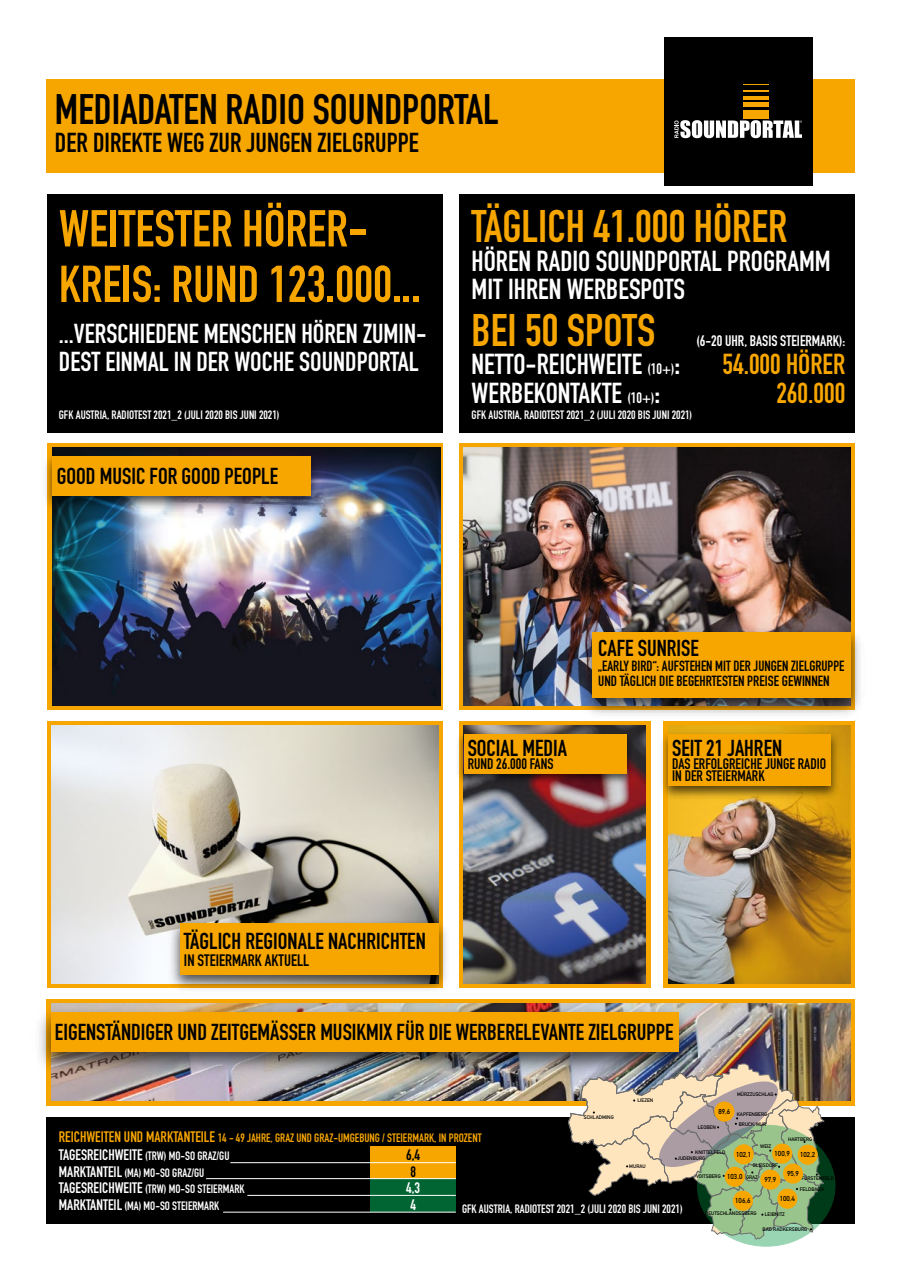
<style>
.page{position:relative;width:902px;height:1272px;background:#fff}
.page>*{position:absolute;margin:0;border:0;box-sizing:border-box;transform-origin:0 0}
.t1{font:51px/55.5px "DIN Engschrift Std";color:#f7a600}
.t2{font:45px "DIN Engschrift Std";color:#f7a600}
.t3{font:42px "DIN Engschrift Std";color:#000}
.t4{font:28.5px/28.5px "DIN Engschrift Std";color:#fff}
.t5{font:28.5px "DIN Engschrift Std";color:#f7a600}
.t6{font:27px/28.5px "DIN Engschrift Std";color:#fff}
.t7{font:27px "DIN Engschrift Std";color:#000}
.t8{font:22.8px "DIN Engschrift Std";color:#000}
.t9{font:16.35px "DIN Engschrift Std";color:#000}
.t10{font:15px/12px "DIN Engschrift Std";color:#000}
.t11{font:15px/16.5px "DIN Engschrift Std";color:#fff}
.t12{font:14.55px/15px "DIN Engschrift Std";color:#000}
.t13{font:12px/16.5px "DIN Engschrift Std";color:#fff}
.t14{font:12px/18px "DIN Engschrift Std";color:#f7a600}
.t15{font:7.05px "DIN Mittelschrift Std";color:#000}
.t16{font:5.1px "DIN Mittelschrift Std";color:#000}
.s1{font-size:15px}
.s2{font-size:31.5px}
.s3{font-size:15px;color:#fff}
.s4{color:#fff}
</style>
<div class="page">
<div style="left:47px;top:194px;width:395px;height:239px;background:#000"></div>
<div style="left:47px;top:79px;width:808px;height:94px;background:#f7a600"></div>
<div style="left:663px;top:37px;width:149px;height:149px;background:#000"></div>
<svg style="left:674px;top:120px;width:127px;height:18px;background:#acacac"></svg>
<div style="left:743px;top:110px;width:25px;height:8px;background:#f7a600"></div>
<div style="left:743px;top:102px;width:25px;height:5px;background:#f7a600"></div>
<hr style="left:743px;top:96px;width:25px;height:4px;background:#f7a600">
<hr style="left:743px;top:90px;width:25px;height:2px;background:#f7a600">
<svg style="left:743px;top:84px;width:25px;height:1px"></svg>
<svg style="left:47px;top:443px;width:395px;height:267px;background:#d28f07"></svg>
<img style="left:53px;top:448px;width:387px;height:258px">
<img style="left:45px;top:448px;width:280px;height:67px">
<div style="left:53px;top:456px;width:258px;height:40px;background:#f7a600"></div>
<svg style="left:459px;top:443px;width:396px;height:267px;background:#d8950c"></svg>
<img style="left:464px;top:448px;width:386px;height:258px">
<img style="left:575px;top:621px;width:285px;height:93px">
<div style="left:592px;top:631px;width:258px;height:66px;background:#f7a600"></div>
<div style="left:47px;top:721px;width:395px;height:266px;background:#f7a600"></div>
<img style="left:51px;top:725px;width:387px;height:258px">
<img style="left:165px;top:914px;width:281px;height:75px">
<div style="left:180px;top:923px;width:258px;height:51px;background:#f7a600"></div>
<svg style="left:663px;top:721px;width:192px;height:266px;background:#eea103"></svg>
<img style="left:668px;top:725px;width:182px;height:258px">
<img style="left:662px;top:726px;width:181px;height:77px">
<div style="left:668px;top:734px;width:162px;height:51px;background:#f7a600"></div>
<svg style="left:459px;top:721px;width:192px;height:266px;background:#de990e"></svg>
<img style="left:464px;top:725px;width:181px;height:258px">
<img style="left:458px;top:727px;width:179px;height:61px">
<div style="left:464px;top:734px;width:162px;height:39px;background:#f7a600"></div>
<div style="left:47px;top:999px;width:808px;height:106px;background:linear-gradient(to bottom,#f7a600,#f7a600)"></div>
<img style="left:51px;top:1003px;width:799px;height:97px">
<img style="left:39px;top:999px;width:661px;height:82px">
<div style="left:51px;top:1011px;width:627px;height:40px;background:#f7a600"></div>
<div style="left:459px;top:194px;width:396px;height:239px;background:#000"></div>
<div style="left:47px;top:1116px;width:808px;height:107px;background:#000"></div>
<div style="left:370px;top:1146px;width:86px;height:16px;background:#f7a600"></div>
<div style="left:370px;top:1162px;width:86px;height:17px;background:#f7a600"></div>
<div style="left:370px;top:1179px;width:86px;height:16px;background:#006533"></div>
<div style="left:370px;top:1195px;width:86px;height:17px;background:#006533"></div>
<svg style="left:697px;top:1125px;width:137px;height:121px"></svg>
<hr style="left:206px;top:1178px;width:250px;height:1px;background:#fff">
<hr style="left:230px;top:1162px;width:226px;height:1px;background:#fff">
<hr style="left:247px;top:1194px;width:209px;height:1px;background:#fff">
<hr style="left:223px;top:1211px;width:233px;height:1px;background:#fff">
<img style="left:567px;top:1063px;width:258px;height:176px">
<h3 class="t3" style="left:55px;top:84px;width:445px">MEDIADATEN RADIO SOUNDPORTAL</h3>
<h3 class="t7" style="left:55px;top:127px;width:365px">DER DIREKTE WEG ZUR JUNGEN ZIELGRUPPE</h3>
<h1 class="t1" style="left:59px;top:201px;width:363px">WEITESTER HÖRER-<br>KREIS: RUND 123.000...</h1>
<h3 class="t6" style="left:59px;top:319px;width:369px">...VERSCHIEDENE MENSCHEN HÖREN ZUMIN-<br>DEST EINMAL IN DER WOCHE SOUNDPORTAL</h3>
<p class="t13" style="left:59px;top:406px;width:222px">GFK AUSTRIA, RADIOTEST 2021_2 (JULI 2020 BIS JUNI 2021)</p>
<h3 class="t8" style="left:57px;top:463px;width:223px">GOOD MUSIC FOR GOOD PEOPLE</h3>
<h2 class="t2" style="left:471px;top:200px;width:317px">TÄGLICH 41.000 HÖRER</h2>
<h3 class="t4" style="left:471px;top:247px;width:360px">HÖREN RADIO SOUNDPORTAL PROGRAMM<br>MIT IHREN WERBESPOTS</h3>
<h2 class="t2" style="left:471px;top:303px;width:185px">BEI 50 SPOTS</h2>
<p class="t11" style="left:696px;top:332px;width:150px">(6-20 UHR, BASIS STEIERMARK):</p>
<h3 class="t4" style="left:471px;top:350px;width:210px">NETTO-REICHWEITE <span class="s1">(10+)</span><span class="s2">:</span></h3>
<h3 class="t5" style="left:722px;top:347px;width:124px">54.000 HÖRER</h3>
<h3 class="t4" style="left:471px;top:379px;width:190px">WERBEKONTAKTE <span class="s1">(10+)</span><span class="s2">:</span></h3>
<h3 class="t5" style="left:776px;top:376px;width:70px">260.000</h3>
<p class="t13" style="left:471px;top:407px;width:222px">GFK AUSTRIA, RADIOTEST 2021_2 (JULI 2020 BIS JUNI 2021)</p>
<h3 class="t8" style="left:467px;top:734px;width:101px">SOCIAL MEDIA</h3>
<p class="t10" style="left:467px;top:758px;width:87px">RUND 26.000 FANS</p>
<h3 class="t8" style="left:598px;top:634px;width:102px">CAFE SUNRISE</h3>
<p class="t12" style="left:598px;top:658px;width:248px">„EARLY BIRD“: AUFSTEHEN MIT DER JUNGEN ZIELGRUPPE<br>UND TÄGLICH DIE BEGEHRTESTEN PREISE GEWINNEN</p>
<h3 class="t8" style="left:672px;top:734px;width:111px">SEIT 21 JAHREN</h3>
<p class="t10" style="left:672px;top:758px;width:155px">DAS ERFOLGREICHE JUNGE RADIO<br>IN DER STEIERMARK</p>
<h3 class="t8" style="left:184px;top:927px;width:243px">TÄGLICH REGIONALE NACHRICHTEN</h3>
<h3 class="t9" style="left:184px;top:950px;width:127px">IN STEIERMARK AKTUELL</h3>
<h3 class="t8" style="left:55px;top:1018px;width:620px">EIGENSTÄNDIGER UND ZEITGEMÄSSER MUSIKMIX FÜR DIE WERBERELEVANTE ZIELGRUPPE</h3>
<p class="t16" style="left:583px;top:1114px;width:31px">SCHLADMING</p>
<p class="t16" style="left:637px;top:1097px;width:17px">LIEZEN</p>
<p class="t16" style="left:737px;top:1091px;width:38px">MÜRZZUSCHLAG</p>
<p class="t15" style="left:718px;top:1107px;width:13px">89,6</p>
<p class="t16" style="left:736px;top:1111px;width:32px">KAPFENBERG</p>
<p class="t16" style="left:697px;top:1124px;width:20px">LEOBEN</p>
<p class="t16" style="left:738px;top:1120px;width:29px">BRUCK/MUR</p>
<p class="t14" style="left:59px;top:1129px;width:424px"><span class="s1">REICHWEITEN UND MARKTANTEILE</span> 14 - 49 JAHRE, GRAZ UND GRAZ-UMGEBUNG / STEIERMARK, IN PROZENT<br><span class="s3">TAGESREICHWEITE</span> <span class="s4">(TRW) MO-SO GRAZ/GU</span></p>
<p class="t13" style="left:59px;top:1164px;width:187px"><span class="s1">MARKTANTEIL</span> (MA) MO-SO GRAZ/GU<br><span class="s1">TAGESREICHWEITE</span> (TRW) MO-SO STEIERMARK<br><span class="s1">MARKTANTEIL</span> (MA) MO-SO STEIERMARK</p>
<p class="t16" style="left:788px;top:1135px;width:26px">HARTBERG</p>
<p class="t16" style="left:760px;top:1143px;width:13px">WEIZ</p>
<p class="t10" style="left:406px;top:1146px;width:15px;line-height:16.5px">6,4<br>8</p>
<p class="t11" style="left:406px;top:1179px;width:15px">4,3<br>4</p>
<p class="t16" style="left:695px;top:1149px;width:32px">KNITTELFELD</p>
<p class="t15" style="left:736px;top:1150px;width:17px">102,1</p>
<p class="t15" style="left:774px;top:1149px;width:17px">100,9</p>
<p class="t15" style="left:727px;top:1172px;width:17px">103,0</p>
<p class="t15" style="left:735px;top:1196px;width:17px">106,6</p>
<p class="t15" style="left:800px;top:1150px;width:17px">102,2</p>
<p class="t16" style="left:677px;top:1155px;width:29px">JUDENBURG</p>
<p class="t16" style="left:752px;top:1162px;width:27px">GLEISDORF</p>
<p class="t16" style="left:629px;top:1163px;width:18px">MURAU</p>
<p class="t15" style="left:787px;top:1169px;width:13px">95,9</p>
<p class="t16" style="left:696px;top:1172px;width:26px">VOITSBERG</p>
<p class="t16" style="left:746px;top:1173px;width:13px">GRAZ</p>
<p class="t16" style="left:705px;top:1210px;width:53px">DEUTSCHLANDSSBERG</p>
<p class="t16" style="left:764px;top:1211px;width:22px">LEIBNITZ</p>
<p class="t16" style="left:762px;top:1225px;width:46px">BAD RADKERSBURG</p>
<p class="t16" style="left:801px;top:1175px;width:34px">FÜRSTENFELD</p>
<p class="t15" style="left:764px;top:1175px;width:13px">97,9</p>
<p class="t16" style="left:799px;top:1185px;width:25px">FELDBACH</p>
<p class="t15" style="left:779px;top:1194px;width:17px">100,4</p>
<p class="t13" style="left:462px;top:1200px;width:222px">GFK AUSTRIA, RADIOTEST 2021_2 (JULI 2020 BIS JUNI 2021)</p>
</div>
